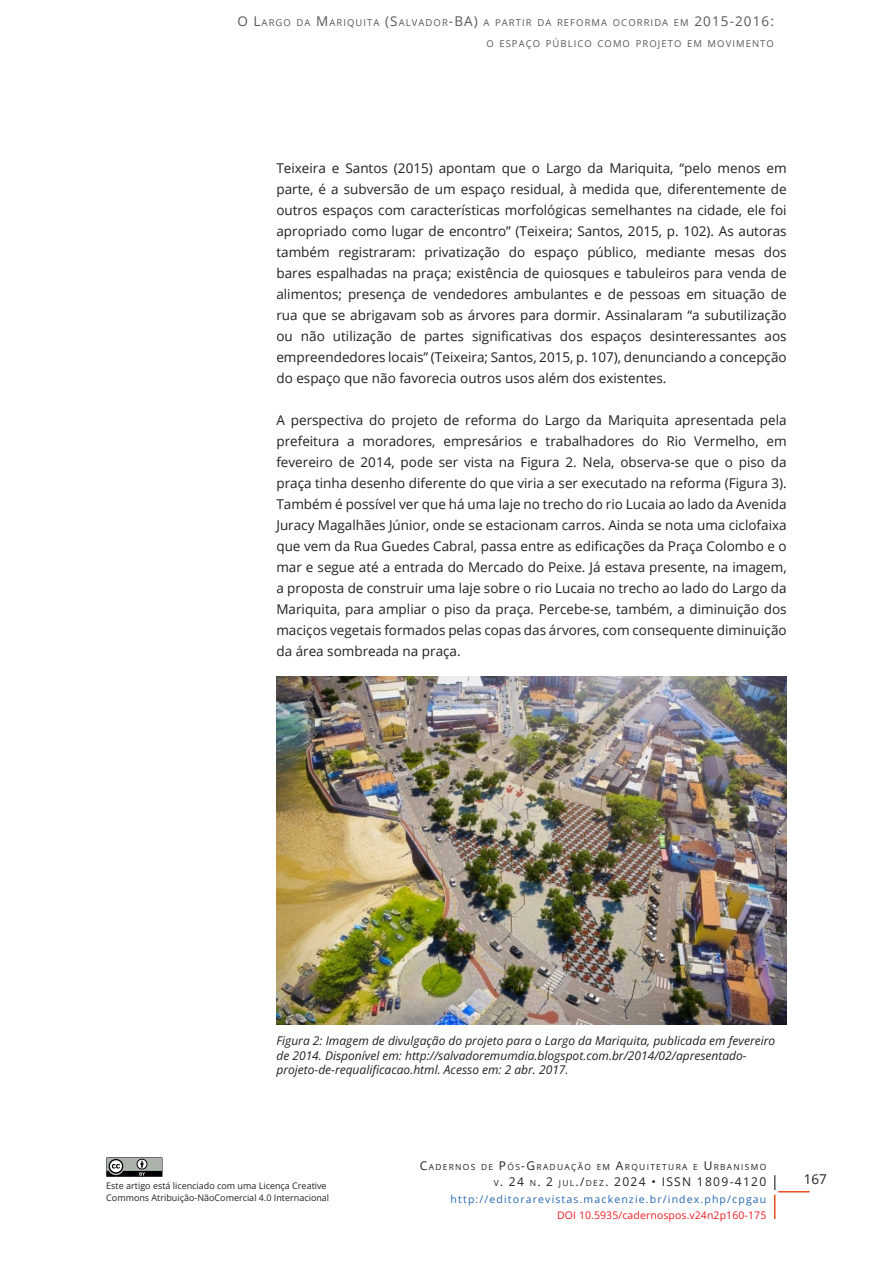
<style>
.page{position:relative;width:893px;height:1263px;background:#fff}
.page>*{position:absolute;margin:0;border:0;box-sizing:border-box;transform-origin:0 0}
.Txt{font:13.5px/21px "Open Sans";color:#231f20;text-align:justify}
.CPFAU-LegendaFigura{font:italic 12px/14.4px "Open Sans";color:#231f20}
.t1{font:12px "Open Sans";letter-spacing:.11em;color:#231f20}
.t2{font:10.5px "Open Sans";letter-spacing:.11em;color:#2466b2}
.t3{font:10.5px "Open Sans";letter-spacing:.01em;color:#ee1d23}
.t4{font:9.45px "Open Sans";letter-spacing:.115em;color:#57585a}
.t5{font:9px/12px "Open Sans";color:#231f20}
.t6{font:8.4px "Open Sans";letter-spacing:.155em;color:#231f20}
.s1{font-size:13.5px}
.s2{font-size:12px}
.s3{font-size:8.4px}
</style>
<div class="page">
<hr style="left:778px;top:1191px;width:32px;height:1px;background:#e94e1a">
<svg style="left:774px;top:1175px;width:1px;height:44px"></svg>
<svg style="left:106px;top:1157px;width:56px;height:20px"></svg>
<img style="left:276px;top:677px;width:511px;height:347px">
<p class="t4" style="left:237px;top:16px;width:538px"><span class="s1">O L</span>ARGO DA <span class="s1">M</span>ARIQUITA <span class="s1">(S</span>ALVADOR<span class="s1">-BA)</span> A PARTIR DA REFORMA OCORRIDA EM <span class="s1">2015-2016:</span></p>
<p class="t4" style="left:486px;top:37px;width:128px">O ESPAÇO PÚBLICO COMO</p>
<p class="t4" style="left:636px;top:37px;width:139px">PROJETO EM MOVIM ENTO</p>
<p class="Txt" style="left:276px;top:157px;width:512px">Teixeira e Santos (2015) apontam que o Largo da Mariquita, “pelo menos em parte, é a subversão de um espaço residual, à medida que, diferentemente de outros espaços com características morfológicas semelhantes na cidade, ele foi apropriado como lugar de encontro” (Teixeira; Santos, 2015, p. 102). As autoras também registraram: privatização do espaço público, mediante mesas dos bares espalhadas na praça; existência de quiosques e tabuleiros para venda de alimentos; presença de vendedores ambulantes e de pessoas em situação de rua que se abrigavam sob as árvores para dormir. Assinalaram “a subutilização ou não utilização de partes significativas dos espaços desinteressantes aos empreendedores locais” (Teixeira; Santos, 2015, p. 107), denunciando a concepção do espaço que não favorecia outros usos além dos existentes.</p>
<p class="Txt" style="left:276px;top:409px;width:512px">A perspectiva do projeto de reforma do Largo da Mariquita apresentada pela prefeitura a moradores, empresários e trabalhadores do Rio Vermelho, em fevereiro de 2014, pode ser vista na Figura 2. Nela, observa-se que o piso da praça tinha desenho diferente do que viria a ser executado na reforma (Figura 3).<br>Também é possível ver que há uma laje no trecho do rio Lucaia ao lado da Avenida Juracy Magalhães Júnior, onde se estacionam carros. Ainda se nota uma ciclofaixa que vem da Rua Guedes Cabral, passa entre as edificações da Praça Colombo e o mar e segue até a entrada do Mercado do Peixe. Já estava presente, na imagem, a proposta de construir uma laje sobre o rio Lucaia no trecho ao lado do Largo da Mariquita, para ampliar o piso da praça. Percebe-se, também, a diminuição dos maciços vegetais formados pelas copas das árvores, com consequente diminuição da área sombreada na praça.</p>
<p class="CPFAU-LegendaFigura" style="left:276px;top:1033px;width:500px">Figura 2: Imagem de divulgação do projeto para o Largo da Mariquita, publicada em fevereiro de 2014. Disponível em: http://salvadoremumdia.blogspot.com.br/2014/02/apresentado&shy;projeto-de-requalificacao.html. Acesso em: 2 abr. 2017.</p>
<p class="t5" style="left:106px;top:1180px;width:224px">Este artigo está licenciado com uma Licença Creative<br>Commons Atribuição-NãoComercial 4.0 Internacional</p>
<p class="t6" style="left:420px;top:1161px;width:348px"><span class="s2">C</span>ADERNOS DE <span class="s2">P</span>ÓS<span class="s2">-G</span>RADUAÇÃO EM <span class="s2">A</span>RQUITETURA E <span class="s2">U</span> RBANISMO</p>
<p class="t1" style="left:494px;top:1173px;width:176px"><span class="s3">V</span>. 24 <span class="s3">N</span>. 2 <span class="s3">JUL</span>./<span class="s3">DEZ</span>. 2024 • ISSN</p>
<p class="t1" style="left:697px;top:1173px;width:71px">1809-4120</p>
<p class="t2" style="left:451px;top:1191px;width:317px">http://editorarevistas.mackenzie.br/index.php/cpgau</p>
<p class="t3" style="left:557px;top:1208px;width:211px">DOI 10.5935/cadernospos.v24n2p160-175</p>
<p class="Txt" style="left:804px;top:1169px;width:25px">167</p>
</div>
